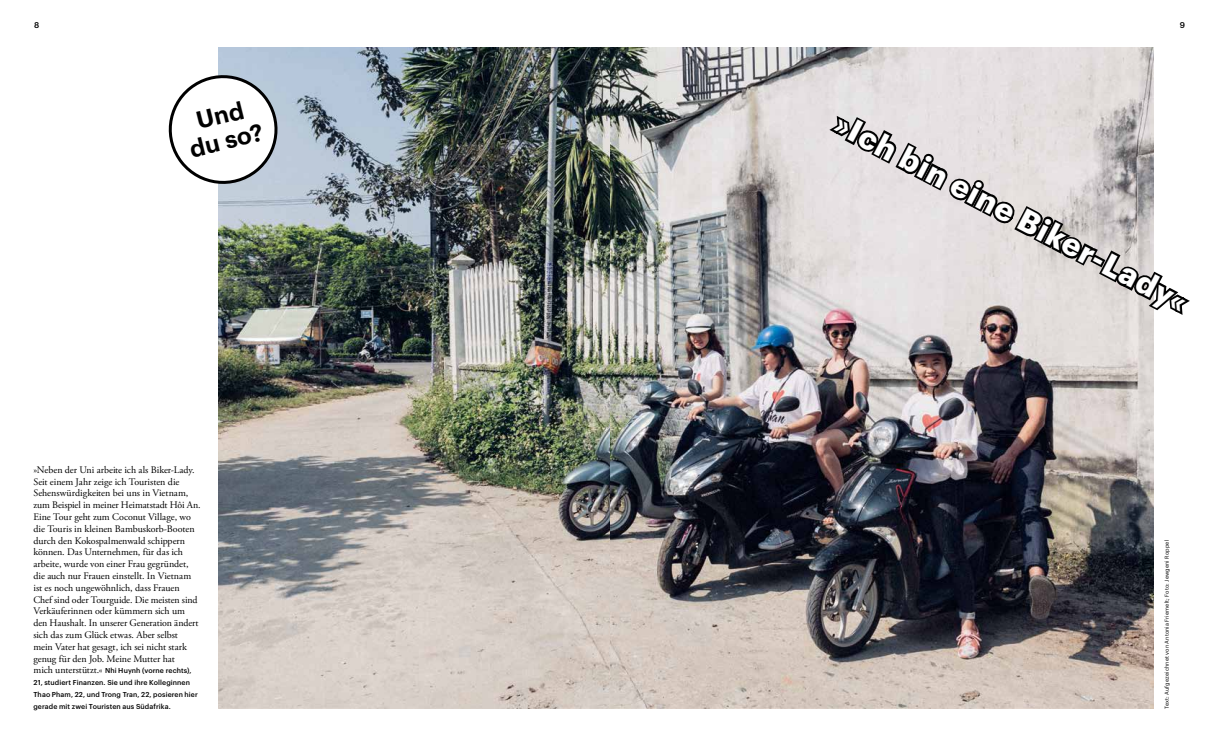
<style>
.page{position:relative;width:1219px;height:743px;background:#fff}
.page>*{position:absolute;margin:0;border:0;box-sizing:border-box;transform-origin:0 0}
.t1{font:700 31px "Graphik";color:#fff}
.t2{font:600 24px/26px "Graphik";color:#000;text-align:center}
.t3{font:10px/11.8px "Zeit Garamond Pro";letter-spacing:-.005em;color:#000}
.t4{font:500 8.2px "Graphik";color:#000}
.t5{font:500 7px/11.8px "Graphik";letter-spacing:.015em;color:#000}
.t6{font:5.5px "Graphik";letter-spacing:.015em;color:#000}
.s1{font-family:"Zeit Garamond Pro";font-weight:400;font-size:10px}
</style>
<div class="page">
<img style="left:218px;top:48px;width:935px;height:660px">
<svg style="left:168px;top:70px;width:115px;height:119px"></svg>
<svg style="left:828px;top:112px;width:362px;height:206px;background:#cbc7c7"></svg>
<p class="t4" style="left:34px;top:19px;width:7px">8</p>
<p class="t4" style="left:1180px;top:19px;width:7px">9</p>
<h2 class="t2" style="left:180px;top:110px;width:76px;rotate:-14deg">Und du so?</h2>
<p class="t3" style="left:33px;top:464px;width:169px">»Neben der Uni arbeite ich als Biker-Lady.<br>Seit einem Jahr zeige ich Touristen die Sehenswürdigkeiten bei uns in Vietnam, zum Beispiel in meiner Heimatstadt Hôi An.<br>Eine Tour geht zum Coconut Village, wo die Touris in kleinen Bambuskorb-Booten durch den Kokospalmenwald schippern können. Das Unternehmen, für das ich arbeite, wurde von einer Frau gegründet, die auch nur Frauen einstellt. In Vietnam ist es noch ungewöhnlich, dass Frauen Chef sind oder Tourguide. Die meisten sind Verkäuferinnen oder kümmern sich um den Haushalt. In unserer Generation ändert sich das zum Glück etwas. Aber selbst<br>mein Vater hat gesagt, ich sei nicht stark genug für den Job. Meine Mutter hat</p>
<p class="t5" style="left:33px;top:664px;width:166px"><span class="s1">mich unterstützt.«</span> Nhi Huynh (vorne rechts), 21, studiert Finanzen. Sie und ihre Kolleginnen Thao Pham, 22, und Trong Tran, 22, posieren hier gerade mit zwei Touristen aus Südafrika.</p>
<h1 class="t1" style="left:849px;top:99px;width:395px;rotate:28deg">»Ich bin eine Biker-Lady«</h1>
<p class="t6" style="left:1163px;top:709px;width:170px;rotate:-90deg">Text: Aufgezeichnet von Antonia Friemelt; Foto: Jewgeni Roppel</p>
</div>
